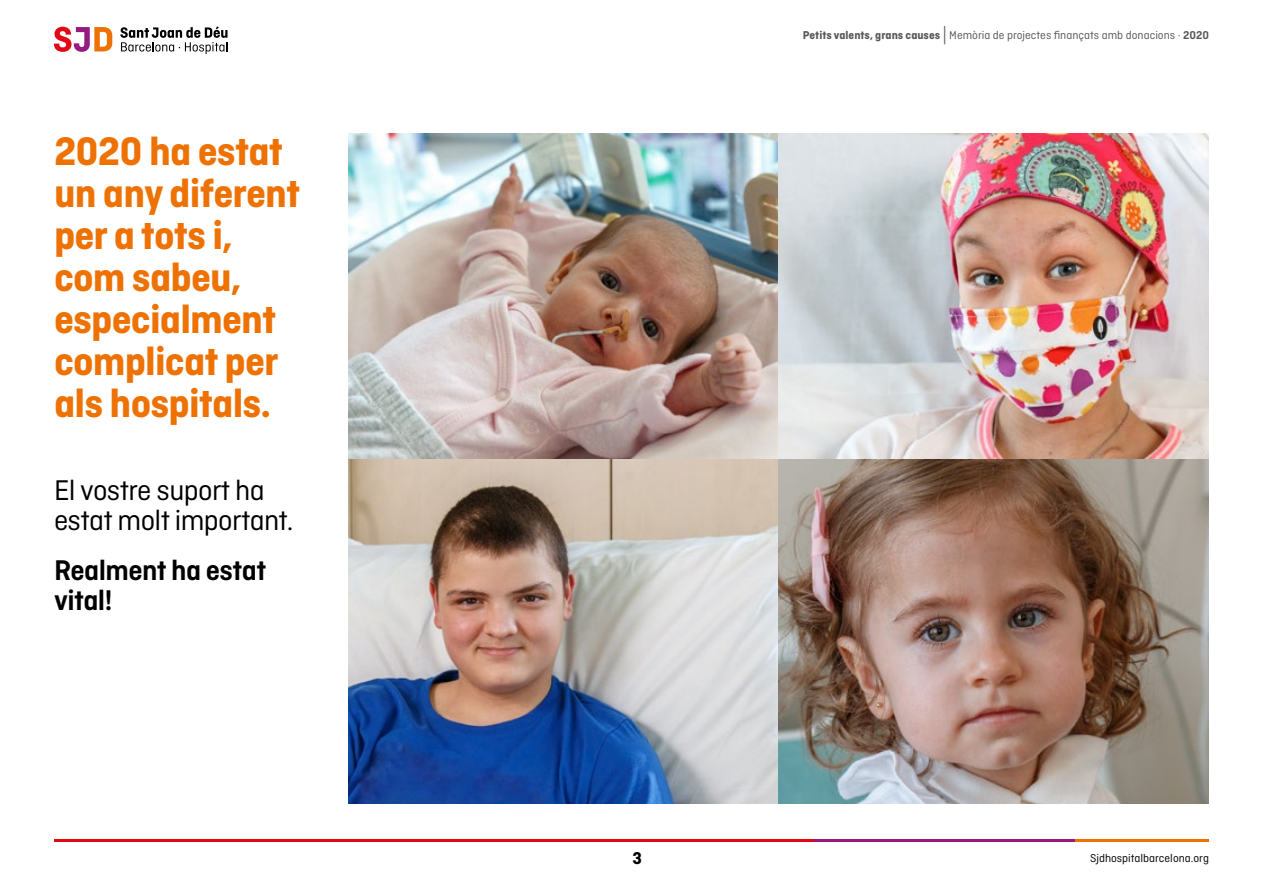
<style>
.page{position:relative;width:1263px;height:893px;background:#fff}
.page>*{position:absolute;margin:0;border:0;box-sizing:border-box;transform-origin:0 0}
.t1{font:700 42px/42px "Ciutadella";letter-spacing:-.02em;color:#ee7203}
.t2{font:30px/30px "Ciutadella";letter-spacing:-.02em;color:#000}
.t3{font:600 30px/30px "Ciutadella";letter-spacing:-.02em;color:#000}
.t4{font:700 18px "Ciutadella";color:#000}
.t5{font:12px "Ciutadella";color:#575756}
.t6{font:12px "Ciutadella";color:#000}
.s1{font-weight:700}
.s2{font-weight:300;font-size:21px}
.s3{font-weight:600}
</style>
<div class="page">
<hr style="left:1075px;top:839px;width:134px;height:3px;background:#ee7203">
<hr style="left:813px;top:839px;width:262px;height:3px;background:#951b81">
<hr style="left:54px;top:839px;width:759px;height:3px;background:#e30613">
<svg style="left:120px;top:26px;width:107px;height:28px"></svg>
<svg style="left:54px;top:27px;width:58px;height:25px"></svg>
<img style="left:348px;top:133px;width:861px;height:327px">
<img style="left:348px;top:460px;width:861px;height:344px">
<p class="t1" style="left:54px;top:131px;width:248px">2020 ha estat un any diferent per a tots i, com sabeu, especialment complicat per als hospitals.</p>
<p class="t2" style="left:54px;top:475px;width:241px">El vostre suport ha estat molt important.</p>
<p class="t3" style="left:54px;top:555px;width:214px">Realment ha estat vital!</p>
<p class="t5" style="left:803px;top:29px;width:408px"><span class="s1">Petits valents, grans causes</span> <span class="s2">|</span> Memòria de projectes finançats amb donacions · <span class="s3">2020</span></p>
<p class="t4" style="left:633px;top:847px;width:11px">3</p>
<p class="t6" style="left:1090px;top:851px;width:120px">Sjdhospitalbarcelona.org</p>
</div>
